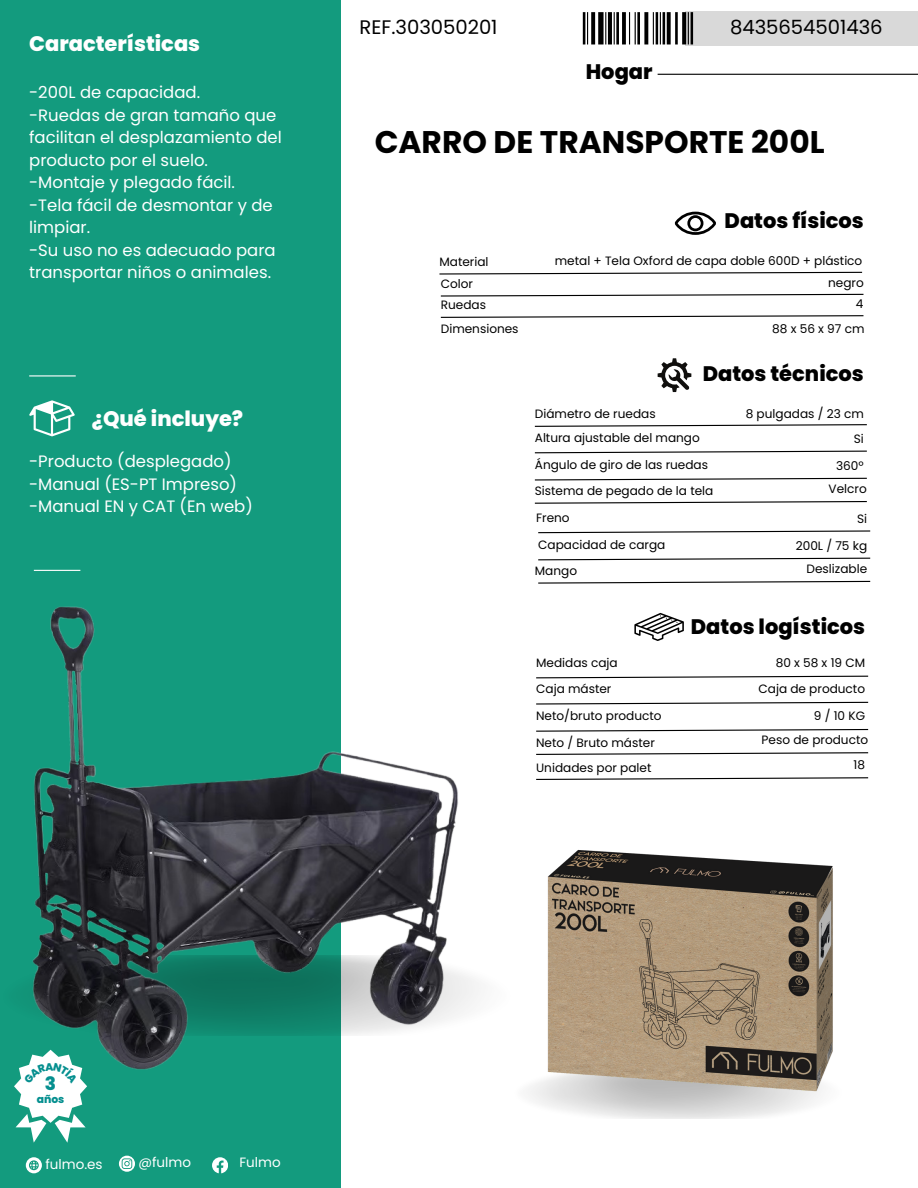
<style>
.page{position:relative;width:918px;height:1188px;background:#fff}
.page>*{position:absolute;margin:0;border:0;box-sizing:border-box;transform-origin:0 0}
.t1{font:700 31.35px "Poppins";color:#000}
.t2{font:800 21px "Poppins";color:#000}
.t3{font:800 21px "Poppins";color:#fff}
.t4{font:19.65px "Poppins";color:#000}
.t5{font:800 18.45px "Poppins";color:#058f8f}
.t6{font:16.5px/22.5px "Poppins";color:#fff}
.t7{font:13.5px "Poppins";color:#fff}
.t8{font:12.15px "Poppins";color:#000}
.t9{font:12.15px "Poppins";letter-spacing:.265em;color:#000}
.t10{font:800 10.8px "Poppins";color:#058f8f}
</style>
<div class="page">
<div style="left:0;top:0;width:341px;height:1188px;background:#139b7e"></div>
<hr style="left:29px;top:375px;width:47px;height:1px;background:#fff">
<div style="left:685px;top:11px;width:233px;height:35px;background:#d9d9d9"></div>
<svg style="left:534px;top:424px;width:333px;height:3px"></svg>
<svg style="left:440px;top:293px;width:424px;height:4px"></svg>
<svg style="left:536px;top:675px;width:333px;height:4px"></svg>
<svg style="left:534px;top:450px;width:333px;height:4px"></svg>
<svg style="left:538px;top:530px;width:333px;height:4px"></svg>
<svg style="left:440px;top:315px;width:424px;height:3px"></svg>
<svg style="left:536px;top:701px;width:333px;height:4px"></svg>
<svg style="left:534px;top:477px;width:333px;height:4px"></svg>
<svg style="left:538px;top:557px;width:333px;height:4px"></svg>
<svg style="left:536px;top:728px;width:333px;height:4px"></svg>
<svg style="left:534px;top:501px;width:333px;height:3px"></svg>
<svg style="left:538px;top:580px;width:333px;height:4px"></svg>
<svg style="left:536px;top:752px;width:333px;height:3px"></svg>
<svg style="left:536px;top:777px;width:333px;height:3px"></svg>
<svg style="left:29px;top:400px;width:45px;height:36px"></svg>
<svg style="left:634px;top:613px;width:50px;height:28px"></svg>
<svg style="left:658px;top:358px;width:33px;height:34px"></svg>
<svg style="left:583px;top:12px;width:110px;height:33px"></svg>
<hr style="left:658px;top:74px;width:260px;height:1px;background:#000">
<svg style="left:119px;top:1156px;width:16px;height:15px"></svg>
<svg style="left:212px;top:1157px;width:16px;height:16px"></svg>
<svg style="left:26px;top:1157px;width:16px;height:16px"></svg>
<svg style="left:439px;top:271px;width:424px;height:4px"></svg>
<svg style="left:675px;top:212px;width:41px;height:23px"></svg>
<img style="left:9px;top:569px;width:451px;height:501px">
<img style="left:543px;top:849px;width:294px;height:259px">
<svg style="left:14px;top:1050px;width:73px;height:93px"></svg>
<p class="t3" style="left:29px;top:29px;width:173px">Características</p>
<p class="t6" style="left:29px;top:81px;width:254px">-200L de capacidad.<br>-Ruedas de gran tamaño que facilitan el desplazamiento del producto por el suelo. -Montaje y plegado fácil. -Tela fácil de desmontar y de limpiar.<br>-Su uso no es adecuado para transportar niños o animales.</p>
<h3 class="t3" style="left:92px;top:404px;width:153px">¿Qué incluye?</h3>
<p class="t6" style="left:29px;top:450px;width:225px">-Producto (desplegado) -Manual (ES-PT Impreso) -Manual EN y CAT (En web)</p>
<p class="t4" style="left:360px;top:14px;width:140px">REF.303050201</p>
<p class="t4" style="left:730px;top:14px;width:154px">8435654501436</p>
<p class="t2" style="left:586px;top:57px;width:68px">Hogar</p>
<h5 class="t1" style="left:375px;top:120px;width:451px">CARRO DE TRANSPORTE 200L</h5>
<p class="t2" style="left:725px;top:206px;width:141px">Datos físicos</p>
<p class="t8" style="left:439px;top:253px;width:51px">Material</p>
<p class="t8" style="left:555px;top:252px;width:309px">metal + Tela Oxford de capa doble 600D + plástico</p>
<h1 class="t8" style="left:441px;top:275px;width:34px">Color</h1>
<p class="t8" style="left:441px;top:296px;width:47px">Ruedas</p>
<p class="t8" style="left:441px;top:321px;width:79px">Dimensiones</p>
<p class="t8" style="left:828px;top:275px;width:37px">negro</p>
<p class="t8" style="left:856px;top:295px;width:9px">4</p>
<p class="t9" style="left:772px;top:321px;width:94px">88x56x97cm</p>
<h4 class="t8" style="left:535px;top:405px;width:122px">Diámetro de ruedas</h4>
<h4 class="t2" style="left:703px;top:359px;width:163px">Datos técnicos</h4>
<p class="t8" style="left:746px;top:405px;width:120px">8 pulgadas / 23 cm</p>
<p class="t8" style="left:535px;top:429px;width:166px">Altura ajustable del mango</p>
<p class="t8" style="left:854px;top:430px;width:12px">Si</p>
<p class="t8" style="left:535px;top:456px;width:175px">Ángulo de giro de las ruedas</p>
<p class="t8" style="left:836px;top:458px;width:29px">360º</p>
<p class="t8" style="left:535px;top:483px;width:180px">Sistema de pegado de la tela</p>
<p class="t8" style="left:829px;top:480px;width:40px">Velcro</p>
<p class="t8" style="left:536px;top:509px;width:35px">Freno</p>
<p class="t8" style="left:857px;top:510px;width:12px">Si</p>
<p class="t8" style="left:538px;top:536px;width:129px">Capacidad de carga</p>
<p class="t8" style="left:796px;top:537px;width:73px">200L / 75 kg</p>
<p class="t8" style="left:535px;top:562px;width:44px">Mango</p>
<p class="t8" style="left:807px;top:561px;width:62px">Deslizable</p>
<h6 class="t2" style="left:691px;top:612px;width:176px">Datos logísticos</h6>
<h4 class="t8" style="left:536px;top:654px;width:83px">Medidas caja</h4>
<p class="t9" style="left:776px;top:654px;width:91px">80x58x19CM</p>
<p class="t8" style="left:536px;top:680px;width:77px">Caja máster</p>
<p class="t8" style="left:759px;top:680px;width:108px">Caja de producto</p>
<p class="t8" style="left:536px;top:708px;width:127px">Neto/bruto producto</p>
<p class="t8" style="left:814px;top:708px;width:53px">9/10KG</p>
<h4 class="t8" style="left:536px;top:734px;width:120px">Neto / Bruto máster</h4>
<h4 class="t8" style="left:536px;top:759px;width:117px">Unidades por palet</h4>
<p class="t8" style="left:762px;top:732px;width:108px">Peso de producto</p>
<p class="t8" style="left:854px;top:756px;width:13px">18</p>
<p class="t5" style="left:45px;top:1071px;width:13px">3</p>
<p class="t10" style="left:37px;top:1092px;width:29px">años</p>
<h4 class="t7" style="left:45px;top:1155px;width:59px">fulmo.es</h4>
<p class="t7" style="left:138px;top:1153px;width:54px">@fulmo</p>
<p class="t7" style="left:239px;top:1153px;width:43px">Fulmo</p>
</div>
